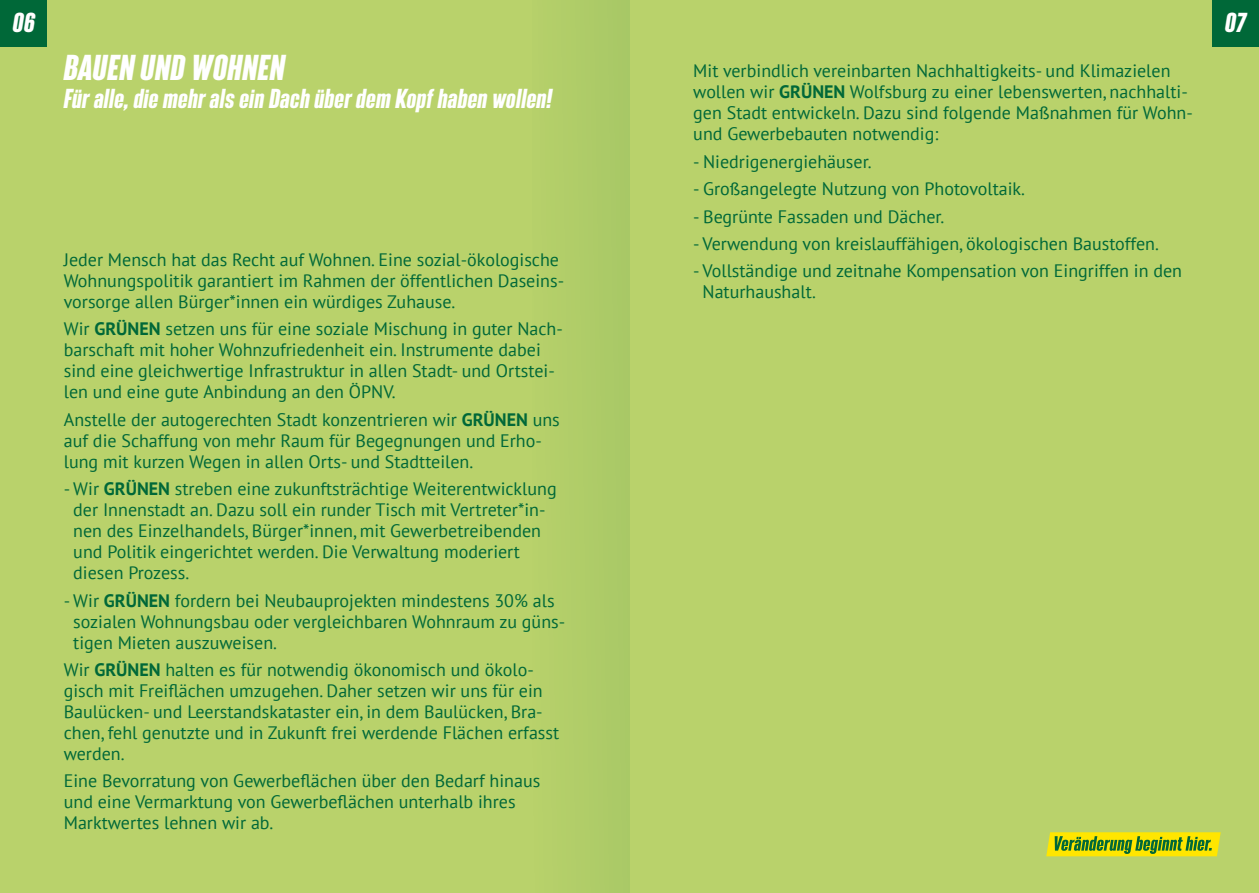
<style>
.page{position:relative;width:1259px;height:893px;background:#b9d26b}
.page>*{position:absolute;margin:0;border:0;box-sizing:border-box;transform-origin:0 0}
.t1{font:italic 700 31.5px "Bereit";letter-spacing:.01em;color:#fff}
.t2{font:italic 700 24px "Bereit";letter-spacing:.01em;color:#fff}
.t3{font:18px/21px "PT Sans";color:#006838}
.s1{font-weight:700}
</style>
<div class="page">
<div style="left:531px;top:0;width:98px;height:893px;background:#b0cd68"></div>
<svg style="left:1046px;top:832px;width:174px;height:24px;background:#b3c013"></svg>
<div style="left:0;top:0;width:47px;height:47px;background:#006838"></div>
<div style="left:1212px;top:0;width:47px;height:47px;background:#006838"></div>
<h2 class="t2" style="left:13px;top:8px;width:24px">06</h2>
<h2 class="t2" style="left:1225px;top:8px;width:22px">07</h2>
<h1 class="t1" style="left:64px;top:49px;width:223px">BAUEN UND WOHNEN</h1>
<h2 class="t2" style="left:64px;top:85px;width:490px">Für alle, die mehr als ein Dach über dem Kopf haben wollen!</h2>
<p class="t3" style="left:64px;top:249px;width:502px">Jeder Mensch hat das Recht auf Wohnen. Eine sozial-ökologische<br>Wohnungspolitik garantiert im Rahmen der öffentlichen Daseins&shy;vorsorge allen Bürger*innen ein würdiges Zuhause.</p>
<p class="t3" style="left:64px;top:318px;width:500px">Wir <span class="s1">GRÜNEN</span> setzen uns für eine soziale Mischung in guter Nach&shy;barschaft mit hoher Wohnzufriedenheit ein. Instrumente dabei sind eine gleichwertige Infrastruktur in allen Stadt- und Ortstei&shy;len und eine gute Anbindung an den ÖPNV.</p>
<p class="t3" style="left:64px;top:408px;width:497px">Anstelle der autogerechten Stadt konzentrieren wir <span class="s1">GRÜNEN</span> uns auf die Schaffung von mehr Raum für Begegnungen und Erho&shy;lung mit kurzen Wegen in allen Orts- und Stadtteilen.</p>
<p class="t3" style="left:73px;top:478px;width:485px;text-indent:-10px">- Wir <span class="s1">GRÜNEN</span> streben eine zukunftsträchtige Weiterentwicklung der Innenstadt an. Dazu soll ein runder Tisch mit Vertreter*in&shy;nen des Einzelhandels, Bürger*innen, mit Gewerbetreibenden und Politik eingerichtet werden. Die Verwaltung moderiert diesen Prozess.</p>
<p class="t3" style="left:73px;top:589px;width:493px;text-indent:-10px">- Wir <span class="s1">GRÜNEN</span> fordern bei Neubauprojekten mindestens 30% als sozialen Wohnungsbau oder vergleichbaren Wohnraum zu güns&shy;tigen Mieten auszuweisen.</p>
<p class="t3" style="left:64px;top:659px;width:497px">Wir <span class="s1">GRÜNEN</span> halten es für notwendig ökonomisch und ökolo&shy;gisch mit Freiflächen umzugehen. Daher setzen wir uns für ein Baulücken- und Leerstandskataster ein, in dem Baulücken, Bra&shy;chen, fehl genutzte und in Zukunft frei werdende Flächen erfasst werden.</p>
<p class="t3" style="left:64px;top:770px;width:478px">Eine Bevorratung von Gewerbeflächen über den Bedarf hinaus und eine Vermarktung von Gewerbeflächen unterhalb ihres<br>Marktwertes lehnen wir ab.</p>
<p class="t3" style="left:693px;top:60px;width:501px">Mit verbindlich vereinbarten Nachhaltigkeits- und Klimazielen wollen wir <span class="s1">GRÜNEN</span> Wolfsburg zu einer lebenswerten, nachhalti&shy;gen Stadt entwickeln. Dazu sind folgende Maßnahmen für Wohn&shy;und Gewerbebauten notwendig:</p>
<p class="t3" style="left:693px;top:151px;width:180px">- Niedrigenergiehäuser.</p>
<p class="t3" style="left:693px;top:178px;width:333px">- Großangelegte Nutzung von Photovoltaik.</p>
<p class="t3" style="left:693px;top:205px;width:253px">- Begrünte Fassaden und Dächer.</p>
<p class="t3" style="left:693px;top:233px;width:467px">- Verwendung von kreislauffähigen, ökologischen Baustoffen.</p>
<p class="t3" style="left:702px;top:260px;width:481px;text-indent:-9px">- Vollständige und zeitnahe Kompensation von Eingriffen in den<br>Naturhaushalt.</p>
</div>
